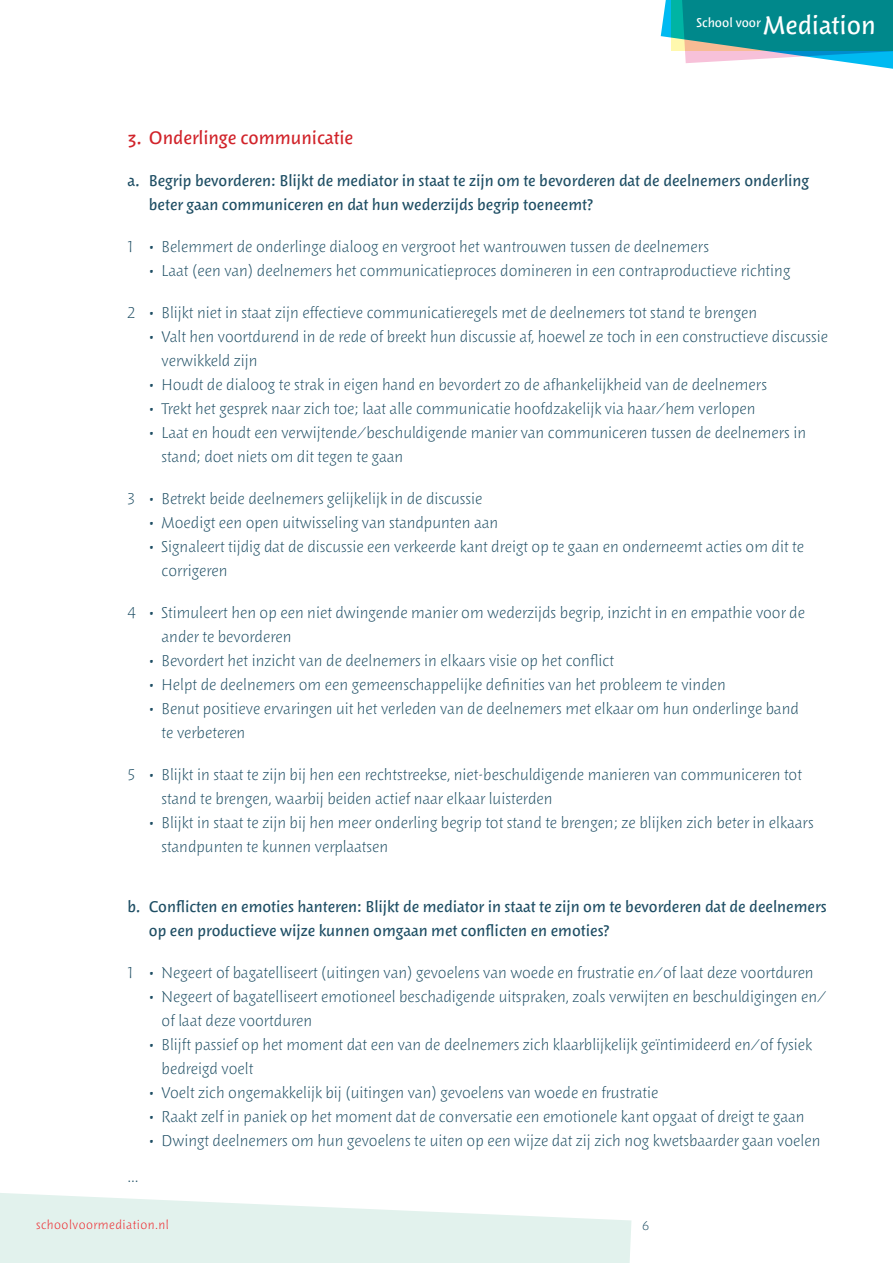
<style>
.page{position:relative;width:893px;height:1263px;background:#fff}
.page>*{position:absolute;margin:0;border:0;box-sizing:border-box;transform-origin:0 0}
.t1{font:500 21px "Woodland ITC";color:#d1232a}
.t2{font:300 18px/24px "Woodland ITC";color:#1e4e64}
.t3{font:500 18px/24px "Woodland ITC";color:#1e4e64}
.t4{font:500 14.7px "Woodland ITC";color:#fff}
.t5{font:300 14.25px "Woodland ITC";letter-spacing:.03em;color:#ee1d23}
.t6{font:300 14.25px "Woodland ITC";color:#1e4e64}
.s1{font-size:29.4px}
</style>
<div class="page">
<svg style="left:661px;top:0;width:232px;height:69px"></svg>
<svg style="left:671px;top:0;width:222px;height:51px;background:#0e8d8c"></svg>
<svg style="left:0;top:1193px;width:631px;height:70px"></svg>
<p class="t4" style="left:696px;top:15px;width:181px">School voor <span class="s1">Mediation</span></p>
<p class="t1" style="left:128px;top:127px;width:227px">3. Onderlinge communicatie</p>
<p class="t3" style="left:149px;top:168px;width:662px;text-indent:-21px">a. Begrip bevorderen: Blijkt de mediator in staat te zijn om te bevorderen dat de deelnemers onderling beter gaan communiceren en dat hun wederzijds begrip toeneemt?</p>
<p class="t2" style="left:128px;top:234px;width:583px">+ • Belemmert de onderlinge dialoog en vergroot het wantrouwen tussen de deelnemers</p>
<p class="t2" style="left:149px;top:258px;width:643px">• Laat (een van) deelnemers het communicatieproces domineren in een contraproductieve richting</p>
<p class="t2" style="left:128px;top:300px;width:631px">&lt; • Blijkt niet in staat zijn effectieve communicatieregels met de deelnemers tot stand te brengen</p>
<p class="t2" style="left:162px;top:324px;width:668px;text-indent:-13px">• Valt hen voortdurend in de rede of breekt hun discussie af, hoewel ze toch in een constructieve discussie verwikkeld zijn</p>
<p class="t2" style="left:149px;top:372px;width:620px">• Houdt de dialoog te strak in eigen hand en bevordert zo de afhankelijkheid van de deelnemers</p>
<p class="t2" style="left:149px;top:396px;width:608px">• Trekt het gesprek naar zich toe; laat alle communicatie hoofdzakelijk via haar/hem verlopen</p>
<p class="t2" style="left:162px;top:420px;width:646px;text-indent:-13px">• Laat en houdt een verwijtende/beschuldigende manier van communiceren tussen de deelnemers in stand; doet niets om dit tegen te gaan</p>
<p class="t2" style="left:128px;top:486px;width:356px">= • Betrekt beide deelnemers gelijkelijk in de discussie</p>
<p class="t2" style="left:149px;top:510px;width:351px">• Moedigt een open uitwisseling van standpunten aan</p>
<p class="t2" style="left:162px;top:534px;width:644px;text-indent:-13px">• Signaleert tijdig dat de discussie een verkeerde kant dreigt op te gaan en onderneemt acties om dit te corrigeren</p>
<p class="t2" style="left:162px;top:600px;width:645px;text-indent:-34px">&gt; • Stimuleert hen op een niet dwingende manier om wederzijds begrip, inzicht in en empathie voor de ander te bevorderen</p>
<p class="t2" style="left:149px;top:648px;width:467px">• Bevordert het inzicht van de deelnemers in elkaars visie op het conflict</p>
<p class="t2" style="left:149px;top:672px;width:579px">• Helpt de deelnemers om een gemeenschappelijke definities van het probleem te vinden</p>
<p class="t2" style="left:162px;top:696px;width:639px;text-indent:-13px">• Benut positieve ervaringen uit het verleden van de deelnemers met elkaar om hun onderlinge band te verbeteren</p>
<p class="t2" style="left:162px;top:762px;width:642px;text-indent:-34px">^ • Blijkt in staat te zijn bij hen een rechtstreekse, niet-beschuldigende manieren van communiceren tot stand te brengen, waarbij beiden actief naar elkaar luisterden</p>
<p class="t2" style="left:162px;top:810px;width:654px;text-indent:-13px">• Blijkt in staat te zijn bij hen meer onderling begrip tot stand te brengen; ze blijken zich beter in elkaars standpunten te kunnen verplaatsen</p>
<p class="t3" style="left:149px;top:894px;width:679px;text-indent:-21px">b. Conflicten en emoties hanteren: Blijkt de mediator in staat te zijn om te bevorderen dat de deelnemers op een productieve wijze kunnen omgaan met conflicten en emoties?</p>
<p class="t2" style="left:128px;top:960px;width:688px">+ • Negeert of bagatelliseert (uitingen van) gevoelens van woede en frustratie en/of laat deze voortduren</p>
<p class="t2" style="left:162px;top:984px;width:666px;text-indent:-13px">• Negeert of bagatelliseert emotioneel beschadigende uitspraken, zoals verwijten en beschuldigingen en/ of laat deze voortduren</p>
<p class="t2" style="left:162px;top:1032px;width:652px;text-indent:-13px">• Blijft passief op het moment dat een van de deelnemers zich klaarblijkelijk geïntimideerd en/of fysiek bedreigd voelt</p>
<p class="t2" style="left:149px;top:1080px;width:511px">• Voelt zich ongemakkelijk bij (uitingen van) gevoelens van woede en frustratie</p>
<p class="t2" style="left:149px;top:1104px;width:657px">• Raakt zelf in paniek op het moment dat de conversatie een emotionele kant opgaat of dreigt te gaan</p>
<p class="t2" style="left:149px;top:1128px;width:673px">• Dwingt deelnemers om hun gevoelens te uiten op een wijze dat zij zich nog kwetsbaarder gaan voelen</p>
<p class="t2" style="left:128px;top:1164px;width:12px">...</p>
<p class="t5" style="left:36px;top:1218px;width:134px">schoolvoormediation.nl</p>
<p class="t6" style="left:642px;top:1218px;width:9px">6</p>
</div>
